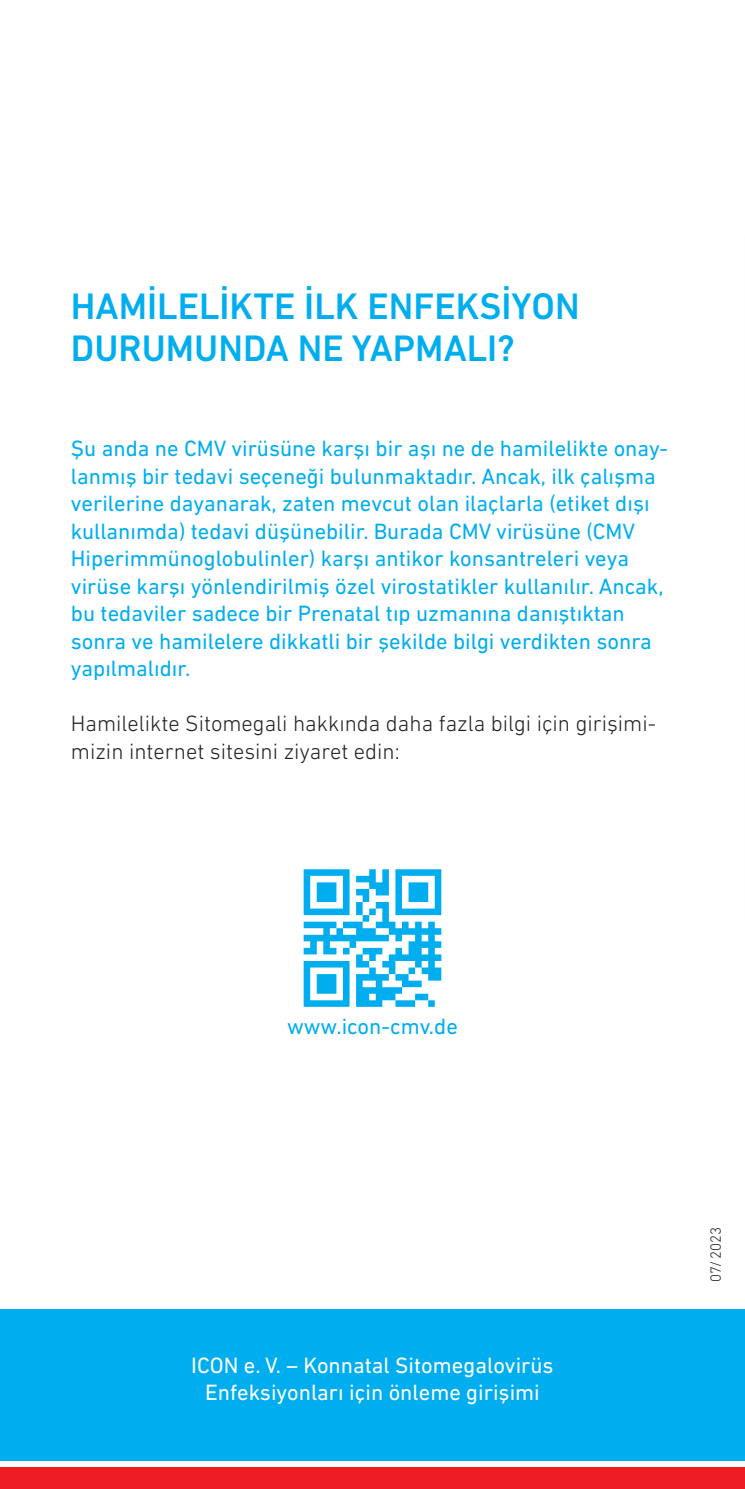
<style>
.page{position:relative;width:745px;height:1489px;background:#fff}
.page>*{position:absolute;margin:0;border:0;box-sizing:border-box;transform-origin:0 0}
.t1{font:500 37.5px/42.5px "DIN Next W1 G";color:#00aeef}
.t2{font:22.5px/27.5px "DIN Next W1 G";color:#00aeef}
.t3{font:300 22.5px/27.5px "DIN Next W1 G";color:#231f20}
.t4{font:22.5px/27.5px "DIN Next W1 G";color:#fff;text-align:center}
.t5{font:300 15px "DIN Next W1 G";color:#231f20}
</style>
<div class="page">
<div style="left:0;top:1308px;width:744px;height:152px;background:#00aeef"></div>
<div style="left:0;top:1467px;width:744px;height:21px;background:#ee1d23"></div>
<svg style="left:303px;top:869px;width:138px;height:137px"></svg>
<h1 class="t1" style="left:71px;top:284px;width:510px">HAMILELIKTE ILK ENFEKSIYON<br>DURUMUNDA NE YAPMALI?</h1>
<p class="t2" style="left:71px;top:434px;width:598px">Şu anda ne CMV virüsüne karşı bir aşı ne de hamilelikte onay&shy;lanmış bir tedavi seçeneği bulunmaktadır. Ancak, ilk çalışma verilerine dayanarak, zaten mevcut olan ilaçlarla (etiket dışı kullanımda) tedavi düşünebilir. Burada CMV virüsüne (CMV Hiperimmünoglobulinler) karşı antikor konsantreleri veya virüse karşı yönlendirilmiş özel virostatikler kullanılır. Ancak, bu tedaviler sadece bir Prenatal tıp uzmanına danıştıktan sonra ve hamilelere dikkatli bir şekilde bilgi verdikten sonra yapılmalıdır.</p>
<p class="t3" style="left:71px;top:709px;width:586px">Hamilelikte Sitomegali hakkında daha fazla bilgi için girişimi&shy;mizin internet sitesini ziyaret edin:</p>
<p class="t2" style="left:287px;top:1012px;width:172px">www.icon-cmv.de</p>
<p class="t4" style="left:191px;top:1350px;width:363px">ICON e. V. – Konnatal Sitomegalovirüs<br>Enfeksiyonları için önleme girişimi</p>
<p class="t5" style="left:706px;top:1281px;width:56px;rotate:-90deg">07/2023</p>
</div>
